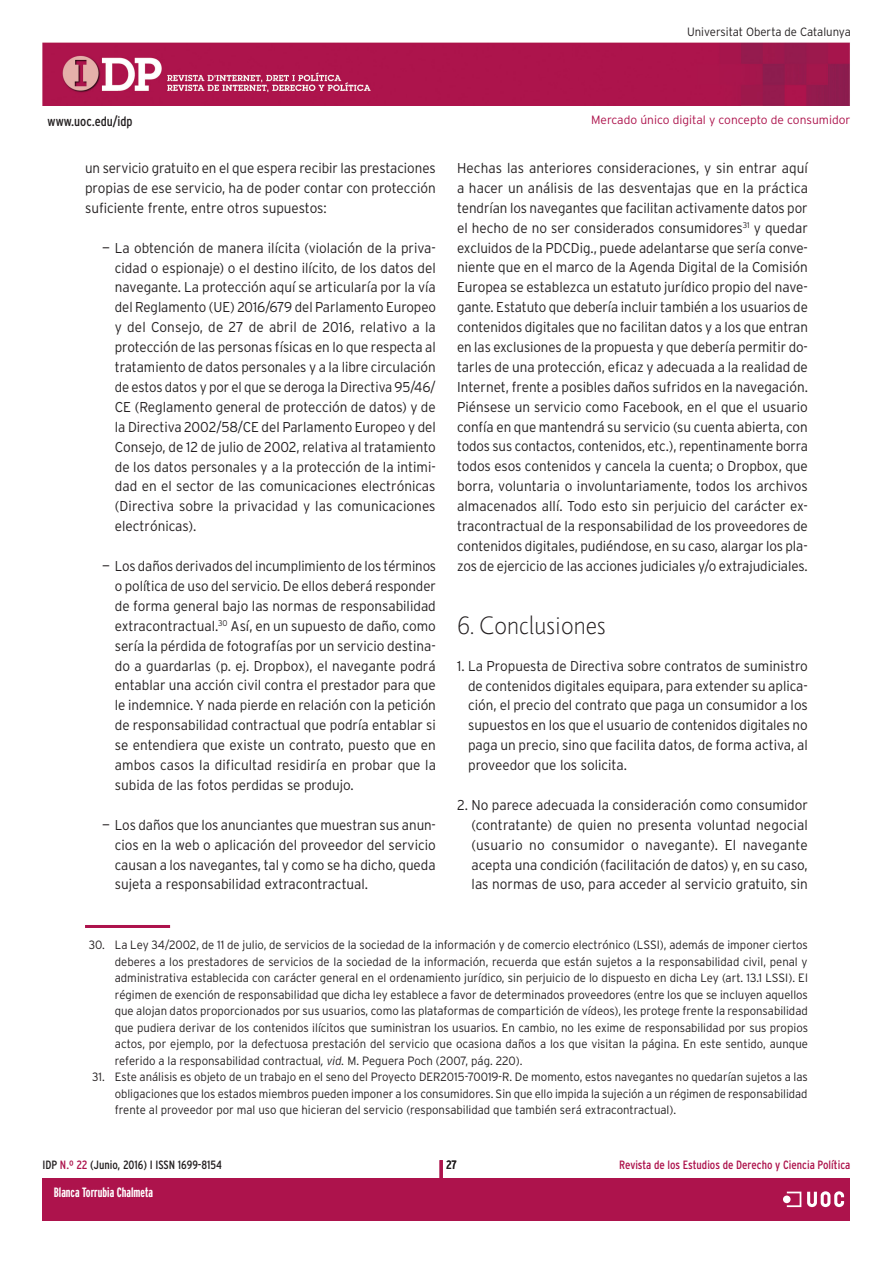
<style>
.page{position:relative;width:893px;height:1263px;background:#fff}
.page>*{position:absolute;margin:0;border:0;box-sizing:border-box;transform-origin:0 0}
._1TITOLTEXTGENERAL{font:300 24px "Pragma ND";color:#231f20;scale:.95 1}
.TEXTGENERAL{font:300 14.25px/20px "Interstate";letter-spacing:-.005em;color:#231f20;text-align:justify;scale:.95 1}
.vinyetes2{font:300 14.25px/20px "Interstate";color:#231f20;text-align:justify;scale:.95 1}
.TEXTGENERAL-2{font:300 14.25px/20px "Interstate";letter-spacing:-.005em;color:#231f20;text-align:justify;scale:.94 1}
.t1{font:700 extra-condensed 13.5px "Interstate";color:#fff}
.t2{font:condensed 13.5px "Interstate";color:#231f20}
.notaprimeraambfilet{font:300 12px/16.5px "Interstate";color:#231f20;text-align:justify;scale:.95 1}
.notassegüents{font:300 12px/16.5px "Interstate";color:#231f20;text-align:justify;scale:.95 1}
.t3{font:condensed 12px "Interstate";color:#ad134c}
.t4{font:300 12px "Interstate";color:#ad134c}
.t5{font:condensed 12px "Interstate";color:#231f20}
.t6{font:700 extra-condensed 12px "Interstate";color:#fff}
.s1{font-style:italic}
.s2{color:#ad134c}
</style>
<div class="page">
<img style="left:43px;top:43px;width:807px;height:63px">
<div style="left:43px;top:1178px;width:807px;height:42px;background:#ad134c"></div>
<div style="left:783px;top:1195px;width:8px;height:8px;background:#fff;border-radius:50%"></div>
<svg style="left:787px;top:1191px;width:57px;height:17px"></svg>
<hr style="left:440px;top:1160px;width:3px;height:44px;background:#ad134c">
<hr style="left:85px;top:925px;width:85px;height:3px;background:#ad134c">
<p class="notaprimeraambfilet" style="left:687px;top:23px;width:174px">Universitat Oberta de Catalunya</p>
<p class="t2" style="left:48px;top:113px;width:87px">www.uoc.edu/idp</p>
<p class="TEXTGENERAL-2" style="left:85px;top:158px;width:375px">un servicio gratuito en el que espera recibir las prestaciones propias de ese servicio, ha de poder contar con protección suficiente frente, entre otros supuestos:</p>
<p class="vinyetes2" style="left:115px;top:237px;width:340px;text-indent:-13px">— La obtención de manera ilícita (violación de la priva&shy;cidad o espionaje) o el destino ilícito, de los datos del navegante. La protección aquí se articularía por la vía del Reglamento (UE) 2016/679 del Parlamento Europeo y del Consejo, de 27 de abril de 2016, relativo a la protección de las personas físicas en lo que respecta al tratamiento de datos personales y a la libre circulación de estos datos y por el que se deroga la Directiva 95/46/ CE (Reglamento general de protección de datos) y de la Directiva 2002/58/CE del Parlamento Europeo y del Consejo, de 12 de julio de 2002, relativa al tratamiento de los datos personales y a la protección de la intimi&shy;dad en el sector de las comunicaciones electrónicas (Directiva sobre la privacidad y las comunicaciones electrónicas).</p>
<p class="vinyetes2" style="left:115px;top:556px;width:340px;text-indent:-13px">— Los daños derivados del incumplimiento de los términos o política de uso del servicio. De ellos deberá responder de forma general bajo las normas de responsabilidad extracontractual.<sup>30</sup> Así, en un supuesto de daño, como sería la pérdida de fotografías por un servicio destina&shy;do a guardarlas (p. ej. Dropbox), el navegante podrá entablar una acción civil contra el prestador para que le indemnice. Y nada pierde en relación con la petición de responsabilidad contractual que podría entablar si se entendiera que existe un contrato, puesto que en ambos casos la dificultad residiría en probar que la subida de las fotos perdidas se produjo.</p>
<p class="vinyetes2" style="left:115px;top:815px;width:339px;text-indent:-13px">— Los daños que los anunciantes que muestran sus anun&shy;cios en la web o aplicación del proveedor del servicio causan a los navegantes, tal y como se ha dicho, queda sujeta a responsabilidad extracontractual.</p>
<p class="t4" style="left:591px;top:113px;width:261px">Mercado único digital y concepto de consumidor</p>
<p class="TEXTGENERAL" style="left:457px;top:158px;width:371px">Hechas las anteriores consideraciones, y sin entrar aquí a hacer un análisis de las desventajas que en la práctica tendrían los navegantes que facilitan activamente datos por el hecho de no ser considerados consumidores<sup>31</sup> y quedar excluidos de la PDCDig., puede adelantarse que sería conve&shy;niente que en el marco de la Agenda Digital de la Comisión Europea se establezca un estatuto jurídico propio del nave&shy;gante. Estatuto que debería incluir también a los usuarios de contenidos digitales que no facilitan datos y a los que entran en las exclusiones de la propuesta y que debería permitir do&shy;tarles de una protección, eficaz y adecuada a la realidad de Internet, frente a posibles daños sufridos en la navegación.<br>Piénsese un servicio como Facebook, en el que el usuario confía en que mantendrá su servicio (su cuenta abierta, con todos sus contactos, contenidos, etc.), repentinamente borra todos esos contenidos y cancela la cuenta; o Dropbox, que borra, voluntaria o involuntariamente, todos los archivos almacenados allí. Todo esto sin perjuicio del carácter ex&shy;tracontractual de la responsabilidad de los proveedores de contenidos digitales, pudiéndose, en su caso, alargar los pla&shy;zos de ejercicio de las acciones judiciales y/o extrajudiciales.</p>
<p class="_1TITOLTEXTGENERAL" style="left:457px;top:610px;width:158px">6. Conclusiones</p>
<p class="TEXTGENERAL" style="left:468px;top:655px;width:359px;text-indent:-11px">1. La Propuesta de Directiva sobre contratos de suministro de contenidos digitales equipara, para extender su aplica&shy;ción, el precio del contrato que paga un consumidor a los supuestos en los que el usuario de contenidos digitales no paga un precio, sino que facilita datos, de forma activa, al proveedor que los solicita.</p>
<p class="TEXTGENERAL" style="left:472px;top:795px;width:356px;text-indent:-14px">2. No parece adecuada la consideración como consumidor (contratante) de quien no presenta voluntad negocial (usuario no consumidor o navegante). El navegante acepta una condición (facilitación de datos) y, en su caso, las normas de uso, para acceder al servicio gratuito, sin</p>
<p class="notaprimeraambfilet" style="left:115px;top:937px;width:731px;text-indent:-26px">30. La Ley 34/2002, de 11 de julio, de servicios de la sociedad de la información y de comercio electrónico (LSSI), además de imponer ciertos deberes a los prestadores de servicios de la sociedad de la información, recuerda que están sujetos a la responsabilidad civil, penal y administrativa establecida con carácter general en el ordenamiento jurídico, sin perjuicio de lo dispuesto en dicha Ley (art. 13.1 LSSI). El régimen de exención de responsabilidad que dicha ley establece a favor de determinados proveedores (entre los que se incluyen aquellos que alojan datos proporcionados por sus usuarios, como las plataformas de compartición de vídeos), les protege frente la responsabilidad que pudiera derivar de los contenidos ilícitos que suministran los usuarios. En cambio, no les exime de responsabilidad por sus propios actos, por ejemplo, por la defectuosa prestación del servicio que ocasiona daños a los que visitan la página. En este sentido, aunque referido a la responsabilidad contractual<span class="s1">, vid.</span> M. Peguera Poch (2007, pág. 220).</p>
<p class="notassegüents" style="left:115px;top:1069px;width:731px;text-indent:-23px">31. Este análisis es objeto de un trabajo en el seno del Proyecto DER2015-70019-R. De momento, estos navegantes no quedarían sujetos a las obligaciones que los estados miembros pueden imponer a los consumidores. Sin que ello impida la sujeción a un régimen de responsabilidad frente al proveedor por mal uso que hicieran del servicio (responsabilidad que también será extracontractual).</p>
<p class="t5" style="left:446px;top:1158px;width:12px">27</p>
<p class="t5" style="left:43px;top:1158px;width:181px">IDP <span class="s2">N.º 22</span> (Junio, 2016) I ISSN 1699-8154</p>
<p class="t3" style="left:619px;top:1158px;width:233px">Revista de los Estudios de Derecho y Ciencia Política</p>
<p class="t1" style="left:54px;top:1185px;width:66px">Jose R. Agust na</p>
<p class="t6" style="left:54px;top:1185px;width:31px">Eloi Puig</p>
<p class="t6" style="left:59px;top:1185px;width:31px">Eloi Puig</p>
<p class="t1" style="left:54px;top:1185px;width:101px">Blanca Torrubia Chalmeta</p>
</div>
